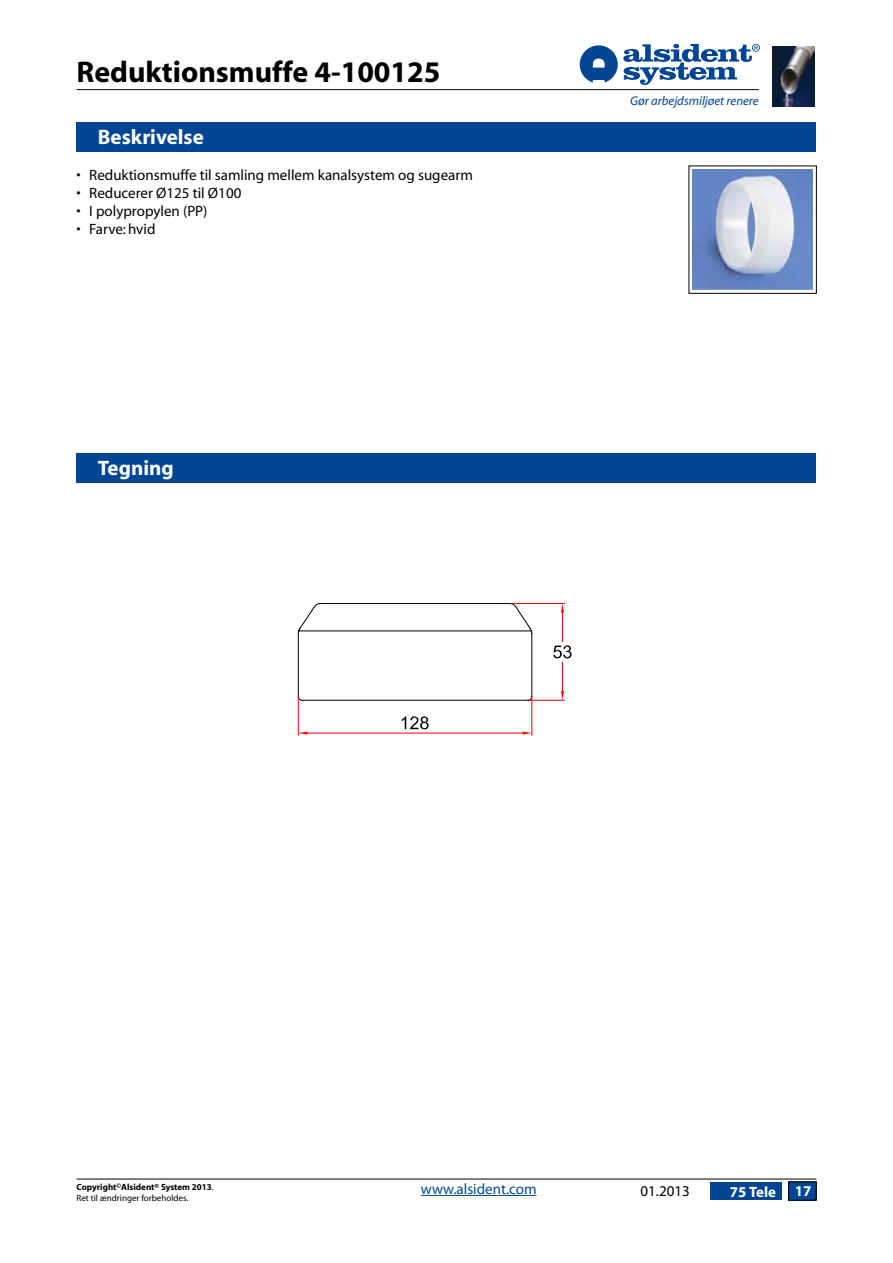
<style>
.page{position:relative;width:893px;height:1263px;background:#fff}
.page>*{position:absolute;margin:0;border:0;box-sizing:border-box;transform-origin:0 0}
.t1{font:700 30px "Myriad";color:#000}
.t2{font:700 21px "Myriad";color:#fff}
.t3{font:15px/18px "Myriad";color:#000}
.t4{font:15px "Myriad";color:#004695}
.t5{font:700 15px "Myriad";color:#fff}
.t6{font:italic 12.75px "Myriad";color:#004494}
.t7{font:700 9px/10.5px "Myriad";color:#000}
.s1{font-weight:400}
</style>
<div class="page">
<img style="left:772px;top:47px;width:43px;height:60px">
<hr style="left:77px;top:89px;width:682px;height:1px;background:#000">
<svg style="left:580px;top:44px;width:180px;height:41px"></svg>
<hr style="left:77px;top:1179px;width:739px;height:1px;background:#000">
<div style="left:788px;top:1182px;width:28px;height:18px;background:#004695"></div>
<hr style="left:421px;top:1195px;width:115px;height:1px;background:#004695">
<img style="left:693px;top:169px;width:120px;height:120px">
<hr style="left:511px;top:603px;width:54px;height:1px;background:#f00">
<hr style="left:529px;top:700px;width:36px;height:1px;background:#f00">
<svg style="left:553px;top:603px;width:19px;height:97px"></svg>
<svg style="left:297px;top:603px;width:235px;height:133px"></svg>
<div style="left:710px;top:1182px;width:71px;height:18px;background:#004494"></div>
<div style="left:77px;top:453px;width:739px;height:30px;background:#004494"></div>
<div style="left:77px;top:122px;width:739px;height:29px;background:#004494"></div>
<h1 class="t1" style="left:77px;top:56px;width:366px">Reduktionsmuffe 4-100125</h1>
<p class="t3" style="left:77px;top:167px;width:6px;text-align:justify">• • • •</p>
<h2 class="t2" style="left:98px;top:126px;width:108px">Beskrivelse</h2>
<p class="t3" style="left:89px;top:167px;width:385px">Reduktionsmuffe til samling mellem kanalsystem og sugearm<br>Reducerer Ø125 til Ø100<br>I polypropylen (PP)<br>Farve: hvid</p>
<h2 class="t2" style="left:98px;top:458px;width:77px">Tegning</h2>
<p class="t6" style="left:630px;top:94px;width:130px">Gør arbejdsmiljøet renere</p>
<p class="t7" style="left:77px;top:1182px;width:139px">Copyright<sup>©</sup>Alsident® System 2013<span class="s1">.<br>Ret til ændringer forbeholdes.</span></p>
<p class="t4" style="left:421px;top:1181px;width:117px">www.alsident.com</p>
<p class="t3" style="left:641px;top:1183px;width:51px">01.2013</p>
<p class="t5" style="left:730px;top:1184px;width:48px">75 Tele</p>
<p class="t5" style="left:795px;top:1183px;width:18px">17</p>
</div>
